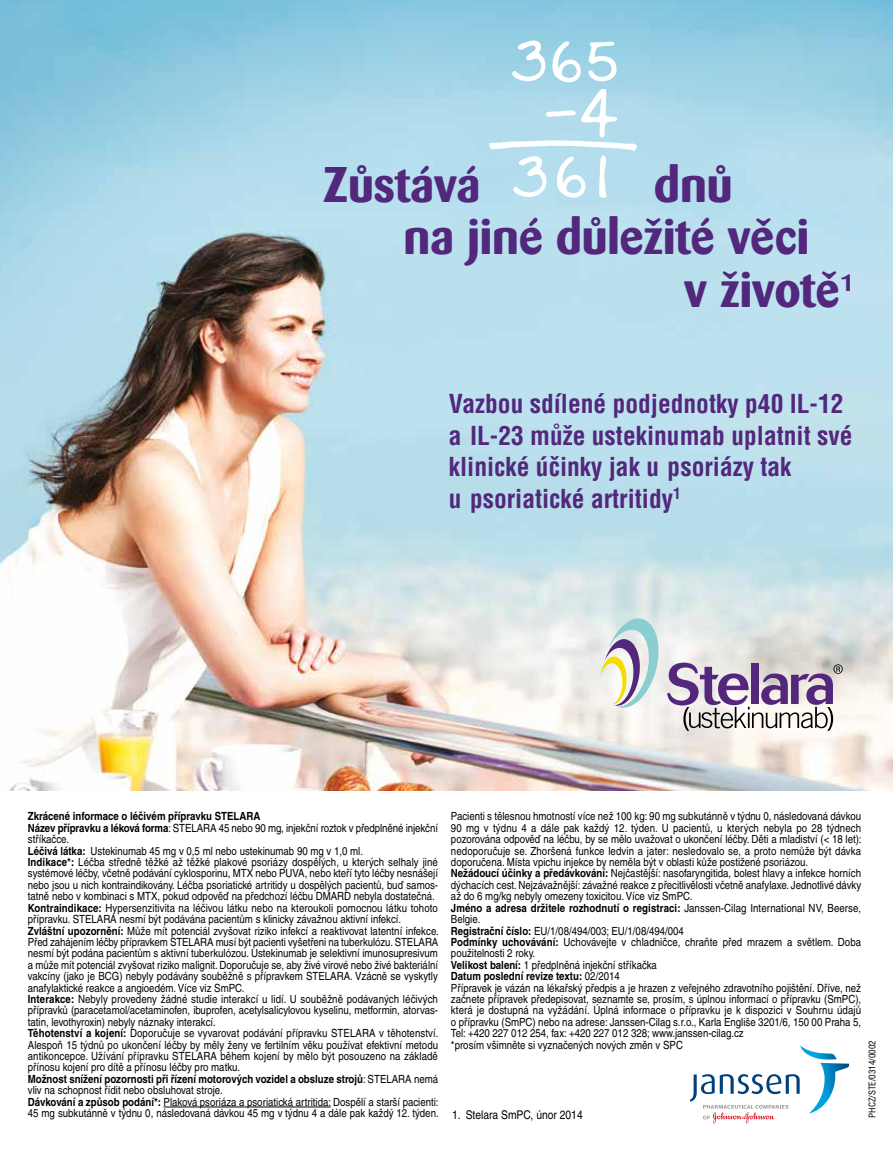
<style>
.page{position:relative;width:893px;height:1149px;background:#fff}
.page>*{position:absolute;margin:0;border:0;box-sizing:border-box;transform-origin:0 0}
.t1{font:700 49.5px "Barmeno CE";color:#52277c}
.t2{font:700 25.5px/31.5px "Helvetica Condensed CE";color:#52277c}
.t3{font:12px "Helvetica CE";color:#000;scale:.86 1}
.t4{font:11.25px/11.4px "Helvetica CE";color:#000;scale:.86 1}
.t5{font:9px "Helvetica Condensed CE";color:#000}
.s1{font-weight:700}
</style>
<div class="page">
<img style="left:0;top:0;width:893px;height:790px">
<svg style="left:588px;top:41px;width:29px;height:41px"></svg>
<svg style="left:512px;top:40px;width:33px;height:41px"></svg>
<svg style="left:552px;top:41px;width:29px;height:41px"></svg>
<svg style="left:489px;top:89px;width:148px;height:109px;background:#bee2ef"></svg>
<hr style="left:164px;top:1106px;width:81px;height:1px;background:#000">
<hr style="left:247px;top:1106px;width:84px;height:1px;background:#000">
<svg style="left:690px;top:1045px;width:159px;height:78px"></svg>
<svg style="left:600px;top:618px;width:243px;height:112px"></svg>
<p class="t1" style="left:323px;top:154px;width:159px">Zu˚stává</p>
<p class="t1" style="left:654px;top:154px;width:80px">dnu˚</p>
<p class="t1" style="left:403px;top:207px;width:407px">na jiné du˚leÏité veˇci</p>
<p class="t1" style="left:684px;top:259px;width:171px">v Ïivoteˇ <sup>1</sup></p>
<p class="t2" style="left:449px;top:388px;width:405px">Vazbou sdílené podjednotky p40 IL-12 a IL-23 mÛÏe ustekinumab uplatnit své klinické úãinky jak u psoriázy tak<br>u psoriatické artritidy<sup>1</sup></p>
<p class="t4" style="left:28px;top:810px;width:480px"><span class="s1">Zkrácené informace o léčivém přípravku STELARA<br>Název přípravku a léková forma</span>: STELARA 45 nebo 90 mg, injekční roztok v předplněné injekční stříkačce.<br><span class="s1">Léčivá látka:</span> Ustekinumab 45 mg v 0,5 ml nebo ustekinumab 90 mg v 1,0 ml.<br><span class="s1">Indikace*:</span> Léčba středně těžké až těžké plakové psoriázy dospělých, u kterých selhaly jiné systémové léčby, včetně podávání cyklosporinu, MTX nebo PUVA, nebo kteří tyto léčby nesnášejí nebo jsou u nich kontraindikovány. Léčba psoriatické artritidy u dospělých pacientů, buď sa mos - tatně nebo v kombinaci s MTX, pokud odpověď na předchozí léčbu DMARD nebyla dostatečná.<br><span class="s1">Kontraindikace:</span> Hypersenzitivita na léčivou látku nebo na kteroukoli pomocnou látku tohoto přípravku. STELARA nesmí být podávána pacientům s klinicky závažnou aktivní infekcí.<br><span class="s1">Zvláštní upozornění:</span> Může mít potenciál zvyšovat riziko infekcí a reaktivovat latentní infekce.<br>Před zahájením léčby přípravkem STELARA musí být pacienti vyšetřeni na tuberkulózu. STELARA nesmí být podána pacientům s aktivní tuberkulózou. Ustekinumab je selektivní imunosupresivum a může mít potenciál zvyšovat riziko malignit. Doporučuje se, aby živé virové nebo živé bakte riální vakcíny (jako je BCG) nebyly podávány souběžně s přípravkem STELARA. Vzácně se vyskytly anafylaktické reakce a angioedém. Více viz SmPC.<br><span class="s1">Interakce:</span> Nebyly provedeny žádné studie interakcí u lidí. U souběžně podávaných léčivých přípravků (paracetamol/acetaminofen, ibuprofen, acetylsalicylovou kyselinu, metformin, ator vas - ta tin, levothyroxin) nebyly náznaky interakcí.<br><span class="s1">Těhotenství a kojení:</span> Doporučuje se vyvarovat podávání přípravku STELARA v těhotenství.<br>Alespoň 15 týdnů po ukončení léčby by měly ženy ve fertilním věku používat efektivní metodu antikoncepce. Užívání přípravku STELARA během kojení by mělo být posouzeno na základě přínosu kojení pro dítě a přínosu léčby pro matku.<br><span class="s1">Možnost snížení pozornosti při řízení motorových vozidel a obsluze strojů</span>: STELARA nemá vliv na schopnost řídit nebo obsluhovat stroje.<br><span class="s1">Dávkování a způsob podání*:</span> Plaková psoriáza a psoriatická artritida: Dospělí a starší pacienti:<br>45 mg subkutánně v týdnu 0, následovaná dávkou 45 mg v tý d nu 4 a dále pak každý 12. týden.</p>
<p class="t4" style="left:451px;top:810px;width:479px">Pacienti s tělesnou hmotností více než 100 kg: 90 mg subkutánně v týdnu 0, následovaná dávkou 90 mg v týdnu 4 a dále pak každý 12. týden. U pacientů, u kterých nebyla po 28 týdnech pozorována odpověď na léčbu, by se mělo uvažovat o ukončení léčby. Děti a mladiství (&lt; 18 let): nedoporučuje se. Zhoršená funkce ledvin a jater: nesledovalo se, a proto nemůže být dávka doporučena. Místa vpichu injekce by neměla být v oblasti kůže postižené psoriázou.<br><span class="s1">Nežádoucí účinky a předávkování:</span> Nejčastější: nasofaryngitida, bolest hlavy a infekce horních dýchacích cest. Nejzávažnější: závažné reakce z přecitlivělosti včetně anafylaxe. Jednotlivé dávky až do 6 mg/kg nebyly omezeny toxicitou. Více viz SmPC.<br><span class="s1">Jméno a adresa držitele rozhodnutí o registraci:</span> Janssen-Cilag International NV, Beerse, Belgie.<br><span class="s1">Registrační číslo:</span> EU/1/08/494/003; EU/1/08/494/004<br><span class="s1">Podmínky uchovávání:</span> Uchovávejte v chladničce, chraňte před mrazem a světlem. Doba použitelnosti 2 roky.<br><span class="s1">Velikost balení:</span> 1 předplněná injekční stříkačka<br><span class="s1">Datum poslední revize textu:</span> 02/2014<br>Přípravek je vázán na lékařský předpis a je hrazen z veřejného zdravotního pojištění. Dříve, než začnete přípravek předepisovat, seznamte se, prosím, s úpl nou informací o přípravku (SmPC), která je dostupná na vyžádání. Úplná informace o přípravku je k dispozici v Souhrnu údajů o přípravku (SmPC) nebo na adrese: Janssen-Cilag s.r.o., Karla Engliše 3201/6, 150 00 Praha 5, Tel: +420 227 012 254, fax: +420 227 012 328; www.janssen-cilag.cz<br>*prosím všimněte si vyznačených nových změn v SPC</p>
<p class="t5" style="left:867px;top:1117px;width:79px;rotate:-90deg">PHCZ/STE/0314/0002</p>
<p class="t3" style="left:452px;top:1106px;width:153px">1. Stelara SmPC, únor 2014</p>
</div>
